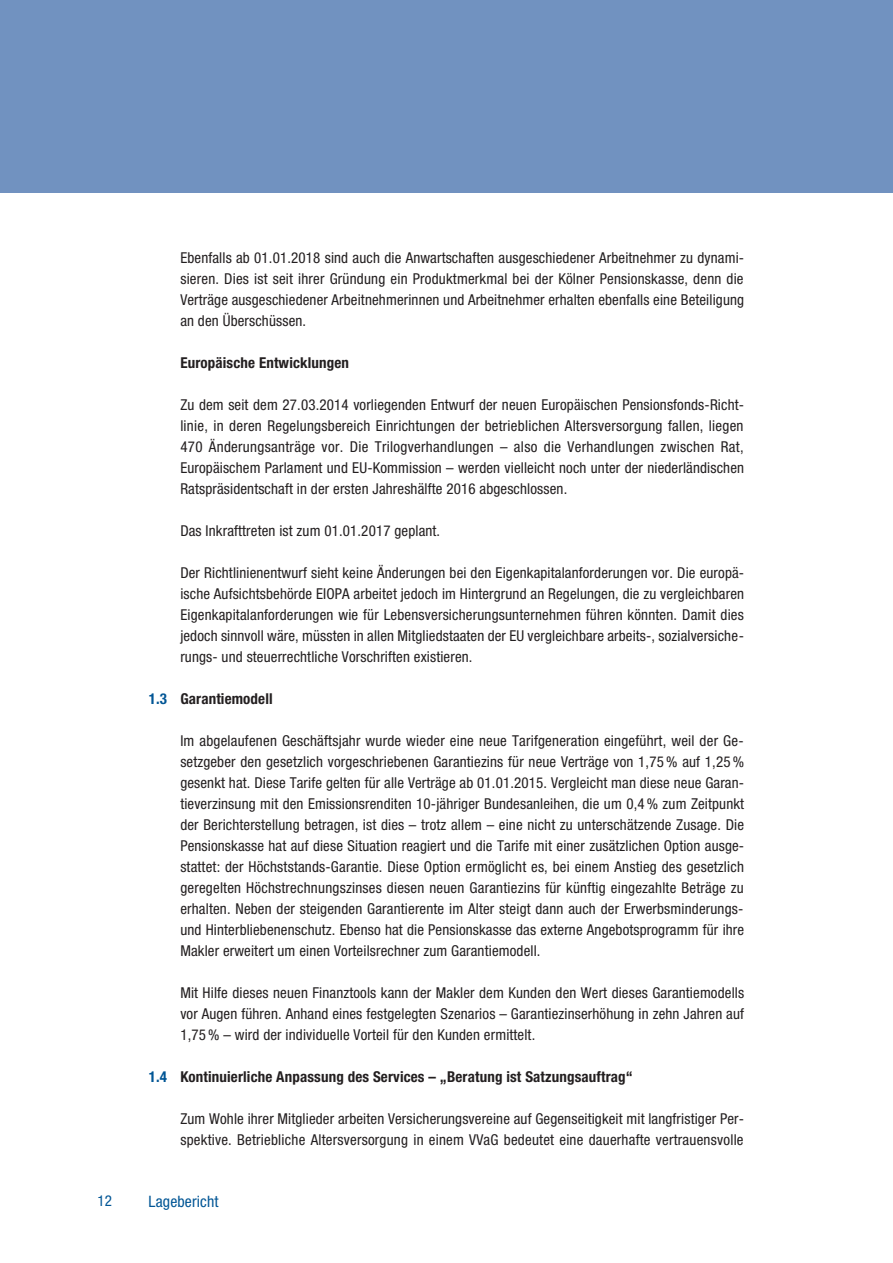
<style>
.page{position:relative;width:893px;height:1263px;background:#fff}
.page>*{position:absolute;margin:0;border:0;box-sizing:border-box;transform-origin:0 0}
.t1{font:condensed 15.75px "Helvetica Neue LT";letter-spacing:.01em;color:#005595}
.t2{font:condensed 15px/21px "Helvetica Neue LT";letter-spacing:.01em;color:#231f20;text-align:justify}
.t3{font:700 condensed 15px "Helvetica Neue LT";letter-spacing:.01em;color:#231f20}
.t4{font:condensed 15px "Helvetica Neue LT";color:#005595}
.s1{color:#005595}
</style>
<div class="page">
<div style="left:0;top:0;width:893px;height:193px;background:#7192c0"></div>
<p class="t2" style="left:180px;top:247px;width:565px">Ebenfalls ab 01.01.2018 sind auch die Anwartschaften ausgeschiedener Arbeitnehmer zu dynami&shy;sieren. Dies ist seit ihrer Gründung ein Produktmerkmal bei der Kölner Pensionskasse, denn die Verträge ausgeschiedener Arbeitnehmerinnen und Arbeitnehmer erhalten ebenfalls eine Beteiligung an den Überschüssen.</p>
<p class="t3" style="left:180px;top:353px;width:170px">Europäische Entwicklungen</p>
<p class="t2" style="left:180px;top:394px;width:565px">Zu dem seit dem 27.03.2014 vorliegenden Entwurf der neuen Europäischen Pensionsfonds-Richt&shy;linie, in deren Regelungsbereich Einrichtungen der betrieblichen Altersversorgung fallen, liegen 470 Änderungsanträge vor. Die Trilogverhandlungen – also die Verhandlungen zwischen Rat, Europäischem Parlament und EU-Kommission – werden vielleicht noch unter der niederländischen Ratspräsidentschaft in der ersten Jahreshälfte 2016 abgeschlossen.</p>
<p class="t2" style="left:180px;top:520px;width:261px">Das Inkrafttreten ist zum 01.01.2017 geplant.</p>
<p class="t2" style="left:180px;top:562px;width:565px">Der Richtlinienentwurf sieht keine Änderungen bei den Eigenkapitalanforderungen vor. Die europä&shy;ische Aufsichtsbehörde EIOPA arbeitet jedoch im Hintergrund an Regelungen, die zu vergleichbaren Eigenkapitalanforderungen wie für Lebensversicherungsunternehmen führen könnten. Damit dies jedoch sinnvoll wäre, müssten in allen Mitgliedstaaten der EU vergleichbare arbeits-, sozialversiche&shy;rungs- und steuerrechtliche Vorschriften existieren.</p>
<p class="t3" style="left:149px;top:689px;width:125px"><span class="s1">1.3</span> Garantiemodell</p>
<p class="t2" style="left:180px;top:730px;width:565px">Im abgelaufenen Geschäftsjahr wurde wieder eine neue Tarifgeneration eingeführt, weil der Ge&shy;setzgeber den gesetzlich vorgeschriebenen Garantiezins für neue Verträge von 1,75% auf 1,25% gesenkt hat. Diese Tarife gelten für alle Verträge ab 01.01.2015. Vergleicht man diese neue Garan&shy;tieverzinsung mit den Emissionsrenditen 10-jähriger Bundesanleihen, die um 0,4% zum Zeitpunkt der Berichterstellung betragen, ist dies – trotz allem – eine nicht zu unterschätzende Zusage. Die Pensionskasse hat auf diese Situation reagiert und die Tarife mit einer zusätzlichen Option ausge&shy;stattet: der Höchststands-Garantie. Diese Option ermöglicht es, bei einem Anstieg des gesetzlich geregelten Höchstrechnungszinses diesen neuen Garantiezins für künftig eingezahlte Beträge zu erhalten. Neben der steigenden Garantierente im Alter steigt dann auch der Erwerbsminderungs&shy;und Hinterbliebenenschutz. Ebenso hat die Pensionskasse das externe Angebotsprogramm für ihre Makler erweitert um einen Vorteilsrechner zum Garantiemodell.</p>
<p class="t2" style="left:180px;top:982px;width:565px">Mit Hilfe dieses neuen Finanztools kann der Makler dem Kunden den Wert dieses Garantiemodells vor Augen führen. Anhand eines festgelegten Szenarios – Garantiezinserhöhung in zehn Jahren auf 1,75% – wird der individuelle Vorteil für den Kunden ermittelt.</p>
<p class="t3" style="left:149px;top:1067px;width:485px"><span class="s1">1.4</span> Kontinuierliche Anpassung des Services – „Beratung ist Satzungsauftrag“</p>
<p class="t2" style="left:180px;top:1108px;width:565px">Zum Wohle ihrer Mitglieder arbeiten Versicherungsvereine auf Gegenseitigkeit mit langfristiger Per&shy;spektive. Betriebliche Altersversorgung in einem VVaG bedeutet eine dauerhafte vertrauensvolle</p>
<p class="t4" style="left:98px;top:1192px;width:16px">12</p>
<p class="t1" style="left:149px;top:1192px;width:72px">Lagebericht</p>
</div>
